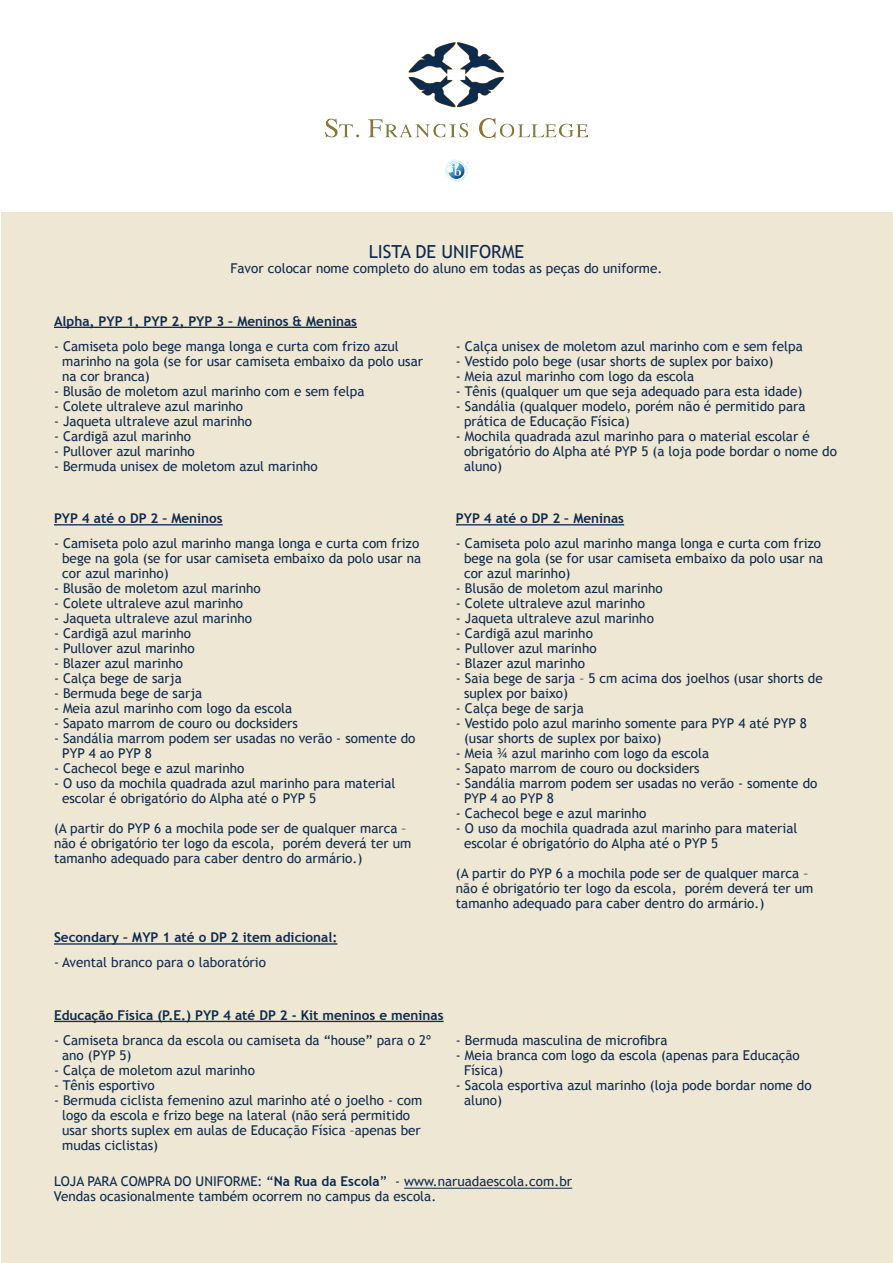
<style>
.page{position:relative;width:893px;height:1263px;background:#fff}
.page>*{position:absolute;margin:0;border:0;box-sizing:border-box;transform-origin:0 0}
.t1{font:18px "Trebuchet MS";color:#0f2a4d}
.t2{font:13.5px/15px "Trebuchet MS";color:#0f2a4d}
.t3{font:700 13.5px "Trebuchet MS";color:#0f2a4d}
.s1{font-weight:700}
</style>
<div class="page">
<div style="left:2px;top:213px;width:891px;height:1050px;background:#eee7d4"></div>
<img style="left:326px;top:43px;width:262px;height:139px">
<hr style="left:404px;top:1188px;width:168px;height:1px;background:#0f2a4d">
<hr style="left:54px;top:327px;width:303px;height:1px;background:#0f2a4d">
<hr style="left:54px;top:524px;width:169px;height:1px;background:#0f2a4d">
<hr style="left:54px;top:943px;width:283px;height:2px;background:#0f2a4d">
<hr style="left:54px;top:1021px;width:390px;height:1px;background:#0f2a4d">
<hr style="left:456px;top:524px;width:168px;height:1px;background:#0f2a4d">
<h1 class="t1" style="left:369px;top:241px;width:157px">LISTA DE UNIFORME</h1>
<p class="t2" style="left:230px;top:261px;width:434px">Favor colocar nome completo do aluno em todas as peças do uniforme.</p>
<p class="t3" style="left:54px;top:312px;width:304px">Alpha, PYP 1, PYP 2, PYP 3 – Meninos &amp; Meninas</p>
<p class="t2" style="left:62px;top:338px;width:362px;text-indent:-8px">- Camiseta polo bege manga longa e curta com frizo azul marinho na gola (se for usar camiseta embaixo da polo usar na cor branca)</p>
<p class="t2" style="left:54px;top:383px;width:312px">- Blusão de moletom azul marinho com e sem felpa</p>
<p class="t2" style="left:54px;top:398px;width:191px">- Colete ultraleve azul marinho</p>
<p class="t2" style="left:54px;top:413px;width:200px">- Jaqueta ultraleve azul marinho</p>
<p class="t2" style="left:54px;top:428px;width:139px">- Cardigã azul marinho</p>
<p class="t2" style="left:54px;top:443px;width:142px">- Pullover azul marinho</p>
<p class="t2" style="left:54px;top:458px;width:265px">- Bermuda unisex de moletom azul marinho</p>
<p class="t2" style="left:456px;top:338px;width:348px">- Calça unisex de moletom azul marinho com e sem felpa</p>
<p class="t2" style="left:456px;top:353px;width:319px">- Vestido polo bege (usar shorts de suplex por baixo)</p>
<p class="t2" style="left:456px;top:368px;width:240px">- Meia azul marinho com logo da escola</p>
<p class="t2" style="left:456px;top:383px;width:348px">- Tênis (qualquer um que seja adequado para esta idade)</p>
<p class="t2" style="left:464px;top:398px;width:343px;text-indent:-8px">- Sandália (qualquer modelo, porém não é permitido para prática de Educação Física)</p>
<p class="t2" style="left:464px;top:428px;width:374px;text-indent:-8px">- Mochila quadrada azul marinho para o material escolar é obrigatório do Alpha até PYP 5 (a loja pode bordar o nome do aluno)</p>
<p class="t3" style="left:54px;top:510px;width:170px">PYP 4 até o DP 2 – Meninos</p>
<p class="t2" style="left:62px;top:536px;width:361px;text-indent:-8px">- Camiseta polo azul marinho manga longa e curta com frizo bege na gola (se for usar camiseta embaixo da polo usar na cor azul marinho)</p>
<p class="t2" style="left:54px;top:581px;width:208px">- Blusão de moletom azul marinho</p>
<p class="t2" style="left:54px;top:596px;width:191px">- Colete ultraleve azul marinho</p>
<p class="t2" style="left:54px;top:611px;width:200px">- Jaqueta ultraleve azul marinho</p>
<p class="t2" style="left:54px;top:626px;width:139px">- Cardigã azul marinho</p>
<p class="t2" style="left:54px;top:641px;width:142px">- Pullover azul marinho</p>
<p class="t2" style="left:54px;top:656px;width:131px">- Blazer azul marinho</p>
<p class="t2" style="left:54px;top:671px;width:129px">- Calça bege de sarja</p>
<p class="t2" style="left:54px;top:686px;width:150px">- Bermuda bege de sarja</p>
<p class="t2" style="left:54px;top:701px;width:240px">- Meia azul marinho com logo da escola</p>
<p class="t2" style="left:54px;top:716px;width:245px">- Sapato marrom de couro ou docksiders</p>
<p class="t2" style="left:62px;top:731px;width:355px;text-indent:-8px">- Sandália marrom podem ser usadas no verão - somente do<br>PYP 4 ao PYP 8</p>
<p class="t2" style="left:54px;top:761px;width:192px">- Cachecol bege e azul marinho</p>
<p class="t2" style="left:62px;top:776px;width:335px;text-indent:-8px">- O uso da mochila quadrada azul marinho para material escolar é obrigatório do Alpha até o PYP 5</p>
<p class="t2" style="left:54px;top:821px;width:359px">(A partir do PYP 6 a mochila pode ser de qualquer marca – não é obrigatório ter logo da escola, porém deverá ter um tamanho adequado para caber dentro do armário.)</p>
<p class="t3" style="left:54px;top:929px;width:285px">Secondary – MYP 1 até o DP 2 item adicional:</p>
<p class="t2" style="left:54px;top:955px;width:213px">- Avental branco para o laboratório</p>
<p class="t3" style="left:456px;top:510px;width:170px">PYP 4 até o DP 2 – Meninas</p>
<p class="t2" style="left:464px;top:536px;width:361px;text-indent:-8px">- Camiseta polo azul marinho manga longa e curta com frizo bege na gola (se for usar camiseta embaixo da polo usar na cor azul marinho)</p>
<p class="t2" style="left:456px;top:581px;width:208px">- Blusão de moletom azul marinho</p>
<p class="t2" style="left:456px;top:596px;width:191px">- Colete ultraleve azul marinho</p>
<p class="t2" style="left:456px;top:611px;width:200px">- Jaqueta ultraleve azul marinho</p>
<p class="t2" style="left:456px;top:626px;width:139px">- Cardigã azul marinho</p>
<p class="t2" style="left:456px;top:641px;width:142px">- Pullover azul marinho</p>
<p class="t2" style="left:456px;top:656px;width:131px">- Blazer azul marinho</p>
<p class="t2" style="left:464px;top:671px;width:360px;text-indent:-8px">- Saia bege de sarja – 5 cm acima dos joelhos (usar shorts de suplex por baixo)</p>
<p class="t2" style="left:456px;top:701px;width:129px">- Calça bege de sarja</p>
<p class="t2" style="left:464px;top:716px;width:344px;text-indent:-8px">- Vestido polo azul marinho somente para PYP 4 até PYP 8 (usar shorts de suplex por baixo)</p>
<p class="t2" style="left:456px;top:746px;width:255px">- Meia ¾ azul marinho com logo da escola</p>
<p class="t2" style="left:456px;top:761px;width:245px">- Sapato marrom de couro ou docksiders</p>
<p class="t2" style="left:464px;top:776px;width:355px;text-indent:-8px">- Sandália marrom podem ser usadas no verão - somente do<br>PYP 4 ao PYP 8</p>
<p class="t2" style="left:456px;top:806px;width:192px">- Cachecol bege e azul marinho</p>
<p class="t2" style="left:464px;top:821px;width:335px;text-indent:-8px">- O uso da mochila quadrada azul marinho para material escolar é obrigatório do Alpha até o PYP 5</p>
<p class="t2" style="left:456px;top:866px;width:359px">(A partir do PYP 6 a mochila pode ser de qualquer marca – não é obrigatório ter logo da escola, porém deverá ter um tamanho adequado para caber dentro do armário.)</p>
<p class="t3" style="left:54px;top:1006px;width:391px">Educação Física (P.E.) PYP 4 até DP 2 - Kit meninos e meninas</p>
<p class="t2" style="left:62px;top:1032px;width:370px;text-indent:-8px">- Camiseta branca da escola ou camiseta da “house” para o 2º ano (PYP 5)</p>
<p class="t2" style="left:54px;top:1062px;width:202px">- Calça de moletom azul marinho</p>
<p class="t2" style="left:54px;top:1077px;width:102px">- Tênis esportivo</p>
<p class="t2" style="left:62px;top:1092px;width:362px;text-indent:-8px">- Bermuda ciclista femenino azul marinho até o joelho - com logo da escola e frizo bege na lateral (não será permitido usar shorts suplex em aulas de Educação Física –apenas ber mudas ciclistas)</p>
<p class="t2" style="left:54px;top:1174px;width:520px">LOJA PARA COMPRA DO UNIFORME: “<span class="s1">Na Rua da Escola</span>” - www.naruadaescola.com.br<br>Vendas ocasionalmente também ocorrem no campus da escola.</p>
<p class="t2" style="left:456px;top:1032px;width:213px">- Bermuda masculina de microfibra</p>
<p class="t2" style="left:464px;top:1047px;width:337px;text-indent:-8px">- Meia branca com logo da escola (apenas para Educação<br>Física)</p>
<p class="t2" style="left:464px;top:1077px;width:349px;text-indent:-8px">- Sacola esportiva azul marinho (loja pode bordar nome do aluno)</p>
</div>
